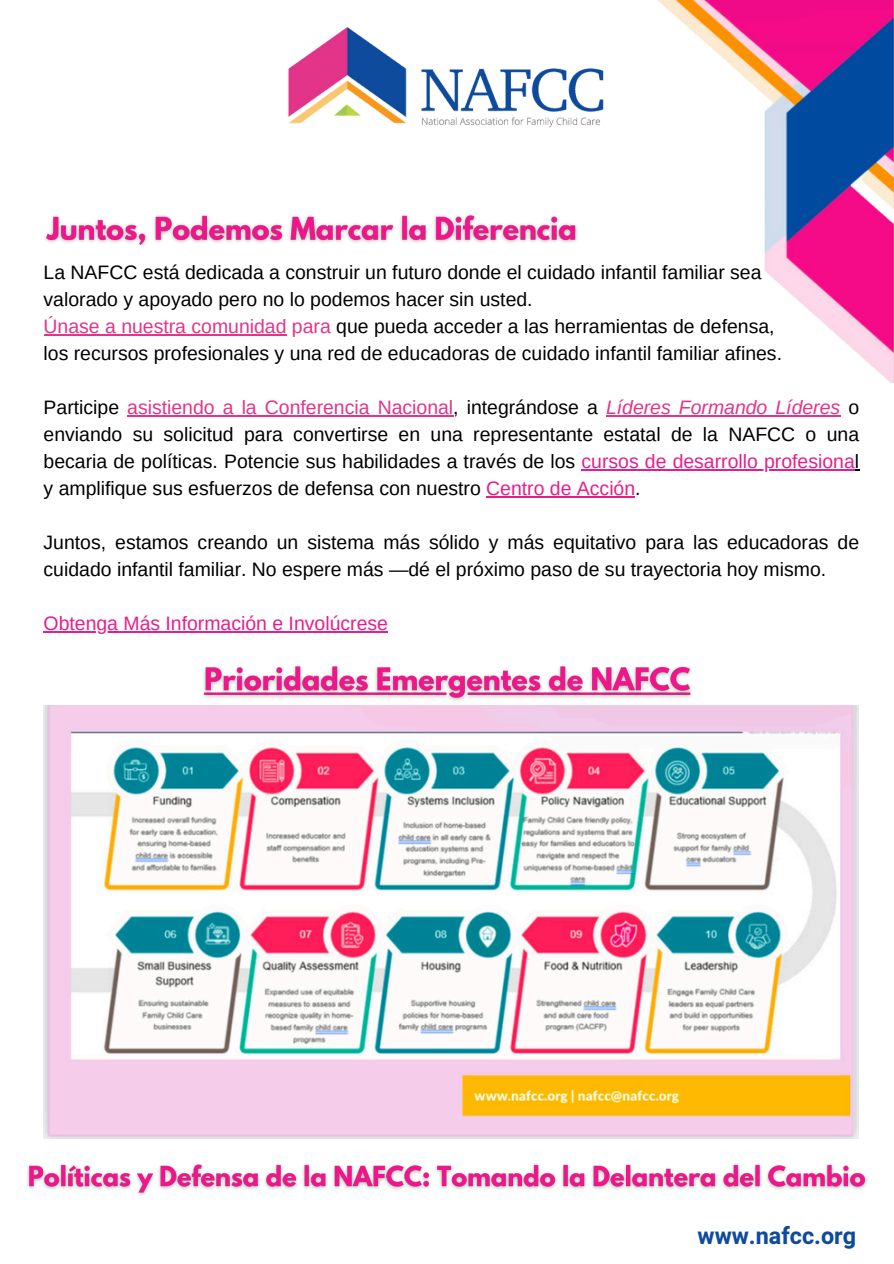
<style>
.page{position:relative;width:894px;height:1264px;background:#fff}
.page>*{position:absolute;margin:0;border:0;box-sizing:border-box;transform-origin:0 0}
.t1{font:700 23.4px "Heebo";color:#0f4b9d}
.t2{font:19.35px/27px "Arimo";color:#000;text-align:justify}
.t3{font:19.35px "Arimo";color:#e81d8c}
.s1{color:#e23488}
.s2{font-style:italic;color:#e23488}
.s3{color:#e81d8c}
</style>
<div class="page">
<img style="left:657px;top:0;width:235px;height:383px">
<img style="left:288px;top:26px;width:316px;height:102px">
<img style="left:44px;top:705px;width:814px;height:433px">
<hr style="left:44px;top:334px;width:242px;height:1px;background:#e23488">
<hr style="left:127px;top:415px;width:326px;height:1px;background:#e23488">
<hr style="left:606px;top:415px;width:234px;height:1px;background:#e23488">
<hr style="left:581px;top:469px;width:273px;height:1px;background:#e81d8c">
<hr style="left:486px;top:496px;width:149px;height:1px;background:#e81d8c">
<hr style="left:44px;top:631px;width:344px;height:1px;background:#e81d8c">
<img style="left:27px;top:1164px;width:840px;height:32px">
<img style="left:45px;top:214px;width:532px;height:32px">
<img style="left:196px;top:666px;width:502px;height:40px">
<p class="t2" style="left:44px;top:259px;width:719px">La NAFCC está dedicada a construir un futuro donde el cuidado infantil familiar sea</p>
<p class="t2" style="left:44px;top:286px;width:490px">valorado y apoyado pero no lo podemos hacer sin usted.</p>
<p class="t2" style="left:44px;top:313px;width:732px"><span class="s1">Únase a nuestra comunidad para</span> que pueda acceder a las herramientas de defensa,</p>
<p class="t2" style="left:44px;top:340px;width:739px">los recursos profesionales y una red de educadoras de cuidado infantil familiar afines.</p>
<p class="t2" style="left:44px;top:394px;width:816px">Participe <span class="s1">asistiendo a la Conferencia Nacional</span>, integrándose a <span class="s2">Líderes Formando Líderes</span> o enviando su solicitud para convertirse en una representante estatal de la NAFCC o una becaria de políticas. Potencie sus habilidades a través de los <span class="s3">cursos de desarrollo profesiona</span>l</p>
<p class="t2" style="left:44px;top:475px;width:598px">y amplifique sus esfuerzos de defensa con nuestro <span class="s3">Centro de Acción</span>.</p>
<p class="t2" style="left:44px;top:529px;width:816px">Juntos, estamos creando un sistema más sólido y más equitativo para las educadoras de cuidado infantil familiar. No espere más —dé el próximo paso de su trayectoria hoy mismo.</p>
<p class="t3" style="left:44px;top:612px;width:346px">Obtenga Más Información e Involúcrese</p>
<p class="t1" style="left:697px;top:1219px;width:160px">www.nafcc.org</p>
</div>
